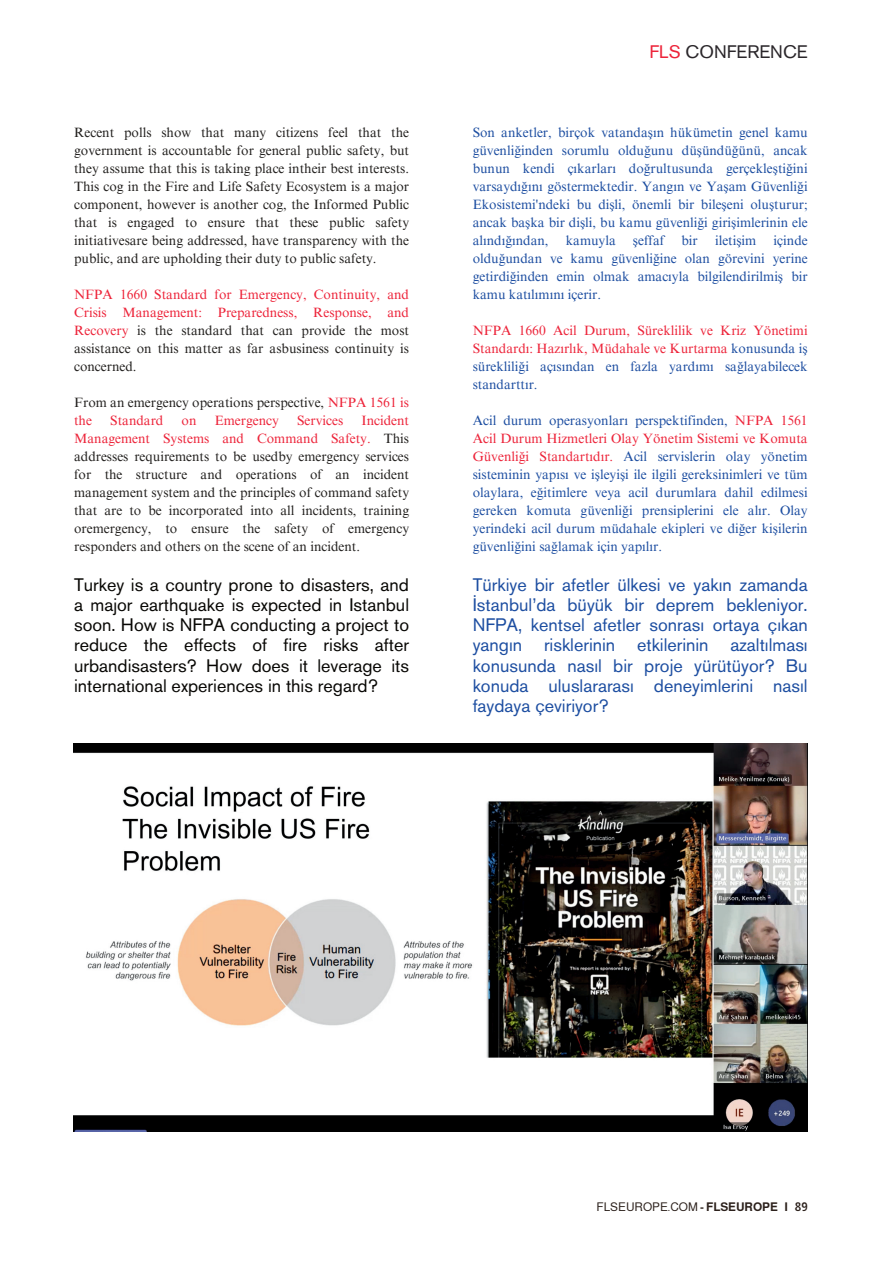
<style>
.page{position:relative;width:894px;height:1264px;background:#fff}
.page>*{position:absolute;margin:0;border:0;box-sizing:border-box;transform-origin:0 0}
.t1{font:18px/20.2px ".F0 x 4069038";color:#1d4ea1;text-align:justify}
.t2{font:18px/20.2px ".F0 x 4069038";color:#080704;text-align:justify}
.t3{font:18px ".F0 x 4069038";color:#2a262a}
.t4{font:13.5px/18px "Times NRMT Pro";color:#1d4ea1;text-align:justify}
.t5{font:13.5px/18px "Times NRMT Pro";color:#22201e;text-align:justify}
.t6{font:13.5px/18px "Times NRMT Pro";color:#ed243a;text-align:justify}
.t7{font:12px "Almarai";color:#2c211c}
.s1{color:#ed243a}
.s2{color:#22201e}
.s3{color:#1d4ea1}
.s4{font-weight:700}
</style>
<div class="page">
<img style="left:73px;top:743px;width:734px;height:388px">
<h1 class="t3" style="left:649px;top:42px;width:160px"><span class="s1">FLS</span> CONFERENCE</h1>
<p class="t4" style="left:472px;top:124px;width:336px">Son anketler, birçok vatandaşın hükümetin genel kamu güvenliğinden sorumlu olduğunu düşündüğünü, ancak bunun kendi çıkarları doğrultusunda gerçekleştiğini varsaydığını göstermektedir. Yangın ve Yaşam Güvenliği Ekosistemi'ndeki bu dişli, önemli bir bileşeni oluşturur; ancak başka bir dişli, bu kamu güvenliği girişimlerinin ele alındığından,</p>
<p class="t5" style="left:74px;top:124px;width:336px">Recent polls show that many citizens feel that the government is accountable for general public safety, but they assume that this is taking place intheir best interests.<br>This cog in the Fire and Life Safety Ecosystem is a major component, however is another cog, the Informed Public that is engaged to ensure that these public safety initiativesare being addressed, have transparency with the public, and are upholding their duty to public safety.</p>
<p class="t6" style="left:74px;top:286px;width:336px">NFPA 1660 Standard for Emergency, Continuity, and Crisis Management: Preparedness, Response, and Recovery <span class="s2">is the standard that can provide the most assistance on this matter as far asbusiness continuity is concerned.</span></p>
<p class="t5" style="left:74px;top:394px;width:336px">From an emergency operations perspective, <span class="s1">NFPA 1561 is the</span></p>
<p class="t4" style="left:472px;top:232px;width:336px;text-indent:301px">içinde olduğundan ve kamu güvenliğine olan görevini yerine getirdiğinden emin olmak amacıyla bilgilendirilmiş bir kamu katılımını içerir.</p>
<p class="t6" style="left:472px;top:322px;width:336px">NFPA 1660 Acil Durum, Süreklilik ve Kriz Yönetimi Standardı: Hazırlık, Müdahale ve Kurtarma <span class="s3">konusunda iş sürekliliği açısından en fazla yardımı sağlayabilecek standarttır.</span></p>
<p class="t4" style="left:472px;top:412px;width:336px">Acil durum operasyonları perspektifinden, <span class="s1">NFPA 1561<br>Acil Durum Hizmetleri Olay Yönetim Sistemi ve Komuta Güvenliği Standartıdır.</span> Acil servislerin olay yönetim sisteminin yapısı ve işleyişi ile ilgili gereksinimleri ve tüm olaylara, eğitimlere veya acil durumlara dahil edilmesi gereken komuta güvenliği prensiplerini ele alır. Olay yerindeki acil durum müdahale ekipleri ve diğer kişilerin güvenliğini sağlamak için yapılır.</p>
<p class="t4" style="left:565px;top:232px;width:51px">kamuyla</p>
<p class="t4" style="left:632px;top:232px;width:33px">şeffaf</p>
<p class="t4" style="left:681px;top:232px;width:18px">bir</p>
<p class="t4" style="left:714px;top:232px;width:43px">iletişim</p>
<p class="t5" style="left:74px;top:412px;width:336px;text-indent:287px"><span class="s1">Incident Management Systems and Command Safety.</span> This addresses requirements to be usedby emergency services for the structure and operations of an incident management system and the principles of command safety that are to be incorporated into all incidents, training oremergency, to ensure the safety of emergency responders and others on the scene of an incident.</p>
<p class="t2" style="left:74px;top:574px;width:336px">Turkey is a country prone to disasters, and a major earthquake is expected in Istanbul soon. How is NFPA conducting a project to reduce the effects of fire risks after urbandisasters? How does it leverage its international experiences in this regard?</p>
<p class="t1" style="left:472px;top:574px;width:336px">Türkiye bir afetler ülkesi ve yakın zamanda İstanbul’da büyük bir deprem bekleniyor.<br>NFPA, kentsel afetler sonrası ortaya çıkan yangın risklerinin etkilerinin azaltılması konusunda nasıl bir proje yürütüyor? Bu konuda uluslararası deneyimlerini nasıl faydaya çeviriyor?</p>
<p class="t6" style="left:110px;top:412px;width:55px">Standard</p>
<p class="t6" style="left:181px;top:412px;width:16px">on</p>
<p class="t6" style="left:215px;top:412px;width:66px">Emergency</p>
<p class="t6" style="left:297px;top:412px;width:47px">Services</p>
<p class="t7" style="left:596px;top:1197px;width:212px">FLSEUROPE.COM <span class="s4">- FLSEUROPE I 89</span></p>
</div>
